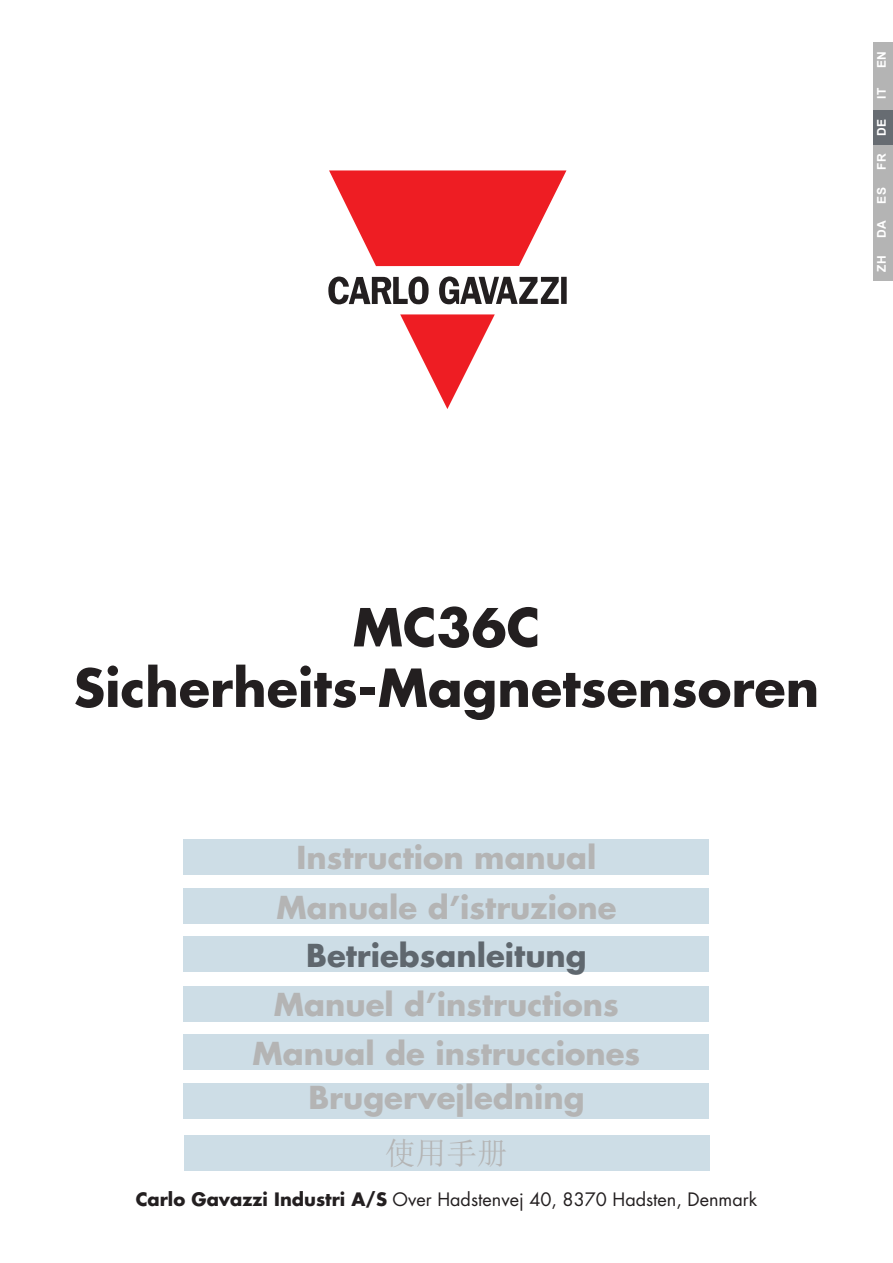
<style>
.page{position:relative;width:893px;height:1263px;background:#fff}
.page>*{position:absolute;margin:0;border:0;box-sizing:border-box;transform-origin:0 0}
.t1{font:700 51px "Futura Std";color:#231f20}
.t2{font:700 30.75px "Futura Std";color:#b4b4b4}
.t3{font:700 30.75px "Futura Std";color:#5f676e}
.t4{font:30.75px "Sim Sun";color:#b4b4b4}
.t5{font:18px "Futura Std";color:#231f20}
.t6{font:700 12px "Arial";letter-spacing:.035em;color:#fff}
.s1{font-weight:700}
</style>
<div class="page">
<div style="left:874px;top:43px;width:19px;height:238px;background:#b4b4b4"></div>
<svg style="left:328px;top:276px;width:239px;height:28px"></svg>
<svg style="left:329px;top:170px;width:237px;height:96px"></svg>
<svg style="left:400px;top:314px;width:95px;height:94px"></svg>
<div style="left:874px;top:111px;width:19px;height:34px;background:#676c72"></div>
<div style="left:183px;top:839px;width:525px;height:35px;background:#cddde6"></div>
<div style="left:183px;top:936px;width:525px;height:36px;background:#cddde6"></div>
<div style="left:183px;top:1034px;width:525px;height:36px;background:#cddde6"></div>
<div style="left:183px;top:888px;width:525px;height:35px;background:#cddde6"></div>
<div style="left:183px;top:986px;width:525px;height:35px;background:#cddde6"></div>
<div style="left:183px;top:1084px;width:525px;height:35px;background:#cddde6"></div>
<div style="left:184px;top:1135px;width:525px;height:36px;background:#cddde6"></div>
<p class="t6" style="left:873px;top:68px;width:19px;rotate:-90deg">EN</p>
<p class="t6" style="left:873px;top:99px;width:13px;rotate:-90deg">IT</p>
<p class="t6" style="left:873px;top:136px;width:19px;rotate:-90deg">DE</p>
<p class="t6" style="left:873px;top:170px;width:18px;rotate:-90deg">FR</p>
<p class="t6" style="left:873px;top:204px;width:18px;rotate:-90deg">ES</p>
<p class="t6" style="left:873px;top:238px;width:19px;rotate:-90deg">DA</p>
<p class="t6" style="left:873px;top:272px;width:18px;rotate:-90deg">ZH</p>
<p class="t1" style="left:353px;top:593px;width:189px">MC36C</p>
<p class="t1" style="left:74px;top:654px;width:747px">Sicherheits-Magnetsensoren</p>
<p class="t2" style="left:296px;top:837px;width:301px">Instruction manual</p>
<p class="t2" style="left:276px;top:886px;width:342px">Manuale d’istruzione</p>
<p class="t3" style="left:306px;top:935px;width:282px">Betriebsanleitung</p>
<p class="t2" style="left:274px;top:984px;width:347px">Manuel d’instructions</p>
<p class="t2" style="left:253px;top:1033px;width:389px">Manual de instrucciones</p>
<p class="t2" style="left:308px;top:1077px;width:278px">Brugervejledning</p>
<p class="t4" style="left:385px;top:1138px;width:124px">使用手册</p>
<p class="t5" style="left:136px;top:1188px;width:623px"><span class="s1">Carlo Gavazzi Industri A/S</span> Over Hadstenvej 40, 8370 Hadsten, Denmark</p>
</div>
